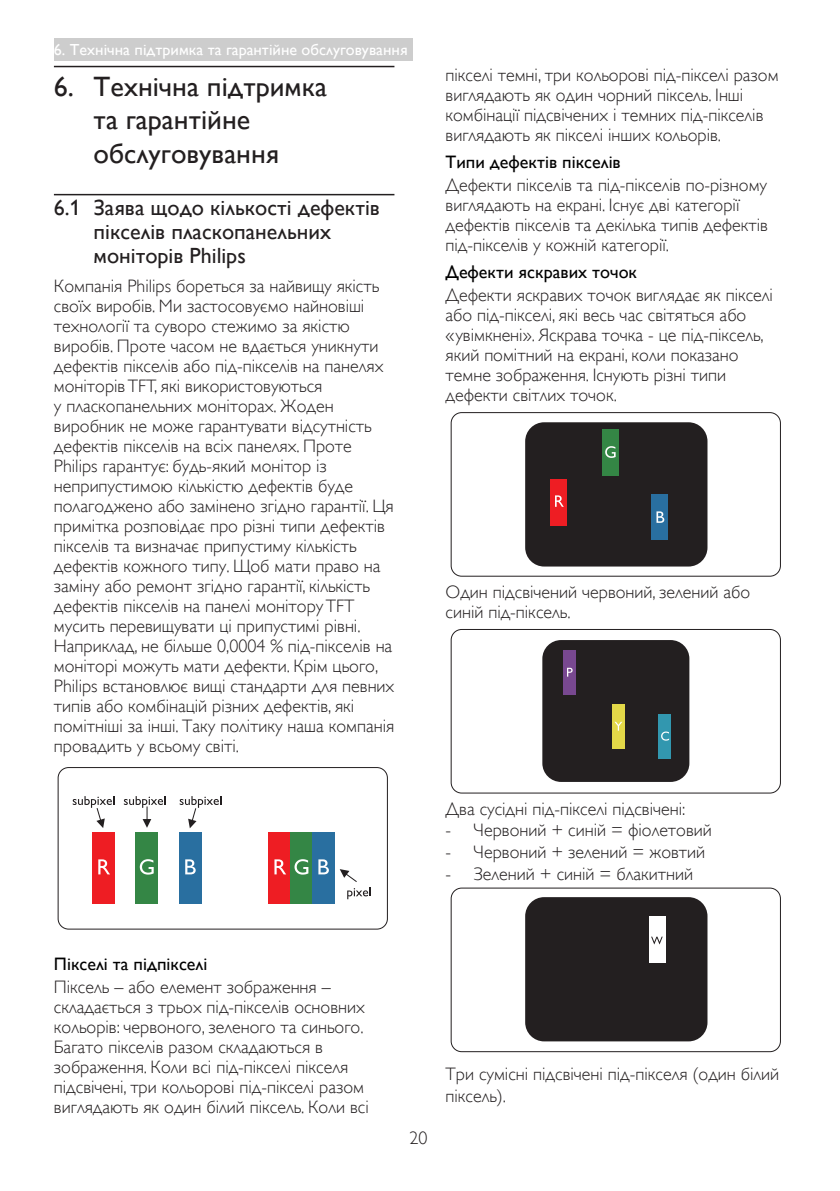
<style>
.page{position:relative;width:840px;height:1191px;background:#fff}
.page>*{position:absolute;margin:0;border:0;box-sizing:border-box;transform-origin:0 0}
.t1{font:28px/33.6px "Gill Sans Alt One WGL";color:#231f20}
.t2{font:22px/24px "Gill Sans Alt One WGL";color:#231f20}
.chapter-paragraph{font:18px/20px "Gill Sans Alt One WGL Light";color:#231f20}
.Heading_3{font:18px "Gill Sans Alt One WGL";color:#000}
.t3{font:16px "Gill Sans Alt One WGL";color:#fff}
.s1{font-family:"Gill Alt One";font-weight:300}
</style>
<div class="page">
<div style="left:54px;top:38px;width:358px;height:23px;background:#cdcdcd"></div>
<div style="left:450px;top:412px;width:330px;height:164px;border:1px solid #231f20;border-radius:11px"></div>
<div style="left:525px;top:422px;width:182px;height:144px;background:#231f20;border-radius:19px"></div>
<div style="left:602px;top:429px;width:16px;height:46px;background:#348645"></div>
<svg style="left:605px;top:446px;width:10px;height:12px"></svg>
<div style="left:550px;top:479px;width:16px;height:46px;background:#ee1d23"></div>
<svg style="left:555px;top:495px;width:8px;height:12px"></svg>
<div style="left:650px;top:494px;width:17px;height:46px;background:#296fa0"></div>
<svg style="left:656px;top:511px;width:8px;height:12px"></svg>
<div style="left:450px;top:629px;width:330px;height:164px;border:1px solid #231f20;border-radius:11px"></div>
<div style="left:542px;top:640px;width:147px;height:142px;background:#231f20;border-radius:19px"></div>
<div style="left:562px;top:650px;width:13px;height:45px;background:#784890"></div>
<div style="left:612px;top:704px;width:12px;height:45px;background:#e3d848"></div>
<div style="left:658px;top:714px;width:12px;height:45px;background:#3297af"></div>
<svg style="left:567px;top:668px;width:5px;height:8px"></svg>
<svg style="left:614px;top:722px;width:8px;height:8px"></svg>
<svg style="left:661px;top:731px;width:7px;height:9px"></svg>
<div style="left:450px;top:888px;width:330px;height:164px;border:1px solid #231f20;border-radius:11px"></div>
<div style="left:525px;top:897px;width:182px;height:144px;background:#231f20;border-radius:19px"></div>
<div style="left:648px;top:916px;width:16px;height:46px;background:#fff"></div>
<svg style="left:651px;top:936px;width:11px;height:8px"></svg>
<hr style="left:54px;top:66px;width:340px;height:1px;background:#231f20">
<hr style="left:54px;top:194px;width:340px;height:1px;background:#231f20">
<div style="left:58px;top:767px;width:329px;height:162px;border:1px solid #231f20;border-radius:10px"></div>
<div style="left:92px;top:832px;width:22px;height:71px;background:#ee1d23"></div>
<div style="left:136px;top:832px;width:22px;height:71px;background:#348645"></div>
<div style="left:179px;top:832px;width:22px;height:71px;background:#296fa0"></div>
<svg style="left:98px;top:859px;width:12px;height:15px"></svg>
<svg style="left:140px;top:859px;width:14px;height:15px"></svg>
<svg style="left:185px;top:859px;width:10px;height:15px"></svg>
<div style="left:268px;top:832px;width:22px;height:71px;background:#ee1d23"></div>
<div style="left:290px;top:832px;width:22px;height:71px;background:#348645"></div>
<div style="left:312px;top:832px;width:22px;height:71px;background:#296fa0"></div>
<svg style="left:274px;top:859px;width:12px;height:15px"></svg>
<svg style="left:294px;top:859px;width:14px;height:15px"></svg>
<svg style="left:318px;top:859px;width:11px;height:15px"></svg>
<svg style="left:73px;top:796px;width:41px;height:32px"></svg>
<svg style="left:179px;top:796px;width:42px;height:32px"></svg>
<svg style="left:339px;top:869px;width:31px;height:30px"></svg>
<svg style="left:124px;top:796px;width:41px;height:32px"></svg>
<p class="t3" style="left:54px;top:39px;width:355px">6. Технічна підтримка та гарантійне обслуговування</p>
<p class="t1" style="left:94px;top:69px;width:235px;text-indent:-40px">6. Технічна підтримка та гарантійне обслуговування</p>
<p class="t2" style="left:94px;top:196px;width:288px;text-indent:-40px">6.1 Заява щодо кількості дефектів пікселів пласкопанельних моніторів Philips</p>
<p class="chapter-paragraph" style="left:54px;top:276px;width:342px">Компанія Philips бореться за найвищу якість своїх виробів. Ми застосовуємо найновіші технології та суворо стежимо за якістю виробів. Проте часом не вдається уникнути дефектів пікселів або під-пікселів на панелях моніторівTFT, які використовуються<br>у пласкопанельних моніторах. Жоден виробник не може гарантувати відсутність дефектів пікселів на всіх панелях. Проте Philips гарантує: будь-який монітор із неприпустимою кількістю дефектів буде полагоджено або замінено згідно гарантії. Ця примітка розповідає про різні типи дефектів пікселів та визначає припустиму кількість дефектів кожного типу. Щоб мати право на заміну або ремонт згідно гарантії, кількість дефектів пікселів на панелі моніторуTFT мусить перевищувати ці припустимі рівні.<br>Наприклад, не більше 0,0004 % під-пікселів на моніторі можуть мати дефекти. Крім цього, Philips встановлює вищі стандарти для певних типів або комбінацій різних дефектів, які помітніші за інші. Таку політику наша компанія провадить у всьому світі.</p>
<p class="chapter-paragraph" style="left:445px;top:65px;width:334px">пікселі темні, три кольорові під-пікселі разом виглядають як один чорний піксель. Інші комбінації підсвічених і темних під-пікселів виглядають як пікселі інших кольорів.</p>
<p class="Heading_3" style="left:445px;top:150px;width:177px">Типи дефектів пікселів</p>
<p class="chapter-paragraph" style="left:445px;top:175px;width:324px">Дефекти пікселів та під-пікселів по-різному виглядають на екрані. Існує дві категорії дефектів пікселів та декілька типів дефектів під-пікселів у кожній категорії.</p>
<p class="Heading_3" style="left:445px;top:260px;width:193px">Дефекти яскравих точок</p>
<p class="chapter-paragraph" style="left:445px;top:285px;width:329px">Дефекти яскравих точок виглядає як пікселі або під-пікселі, які весь час світяться або «увімкнені». Яскрава точка - це під-піксель, який помітний на екрані, коли показано темне зображення. Існують різні типи дефекти світлих точок.</p>
<p class="chapter-paragraph" style="left:445px;top:582px;width:306px">Один підсвічений червоний, зелений або синій під-піксель.</p>
<p class="chapter-paragraph" style="left:445px;top:799px;width:241px">Два сусідні під-пікселі підсвічені:</p>
<p class="chapter-paragraph" style="left:445px;top:820px;width:268px"><span class="s1">-</span> Червоний + синій = фіолетовий</p>
<p class="chapter-paragraph" style="left:445px;top:842px;width:261px"><span class="s1">-</span> Червоний + зелений = жовтий</p>
<p class="chapter-paragraph" style="left:445px;top:863px;width:249px"><span class="s1">-</span> Зелений + синій = блакитний</p>
<p class="Heading_3" style="left:54px;top:952px;width:155px">Пікселі та підпікселі</p>
<p class="chapter-paragraph" style="left:54px;top:977px;width:316px">Піксель – або елемент зображення – складається з трьох під-пікселів основних кольорів: червоного, зеленого та синього.<br>Багато пікселів разом складаються в зображення. Коли всі під-пікселі пікселя підсвічені, три кольорові під-пікселі разом виглядають як один білий піксель. Коли всі</p>
<p class="chapter-paragraph" style="left:409px;top:1128px;width:19px">20</p>
<p class="chapter-paragraph" style="left:445px;top:1063px;width:335px;line-height:22px">Три сумісні підсвічені під-пікселя (один білий піксель).</p>
</div>
